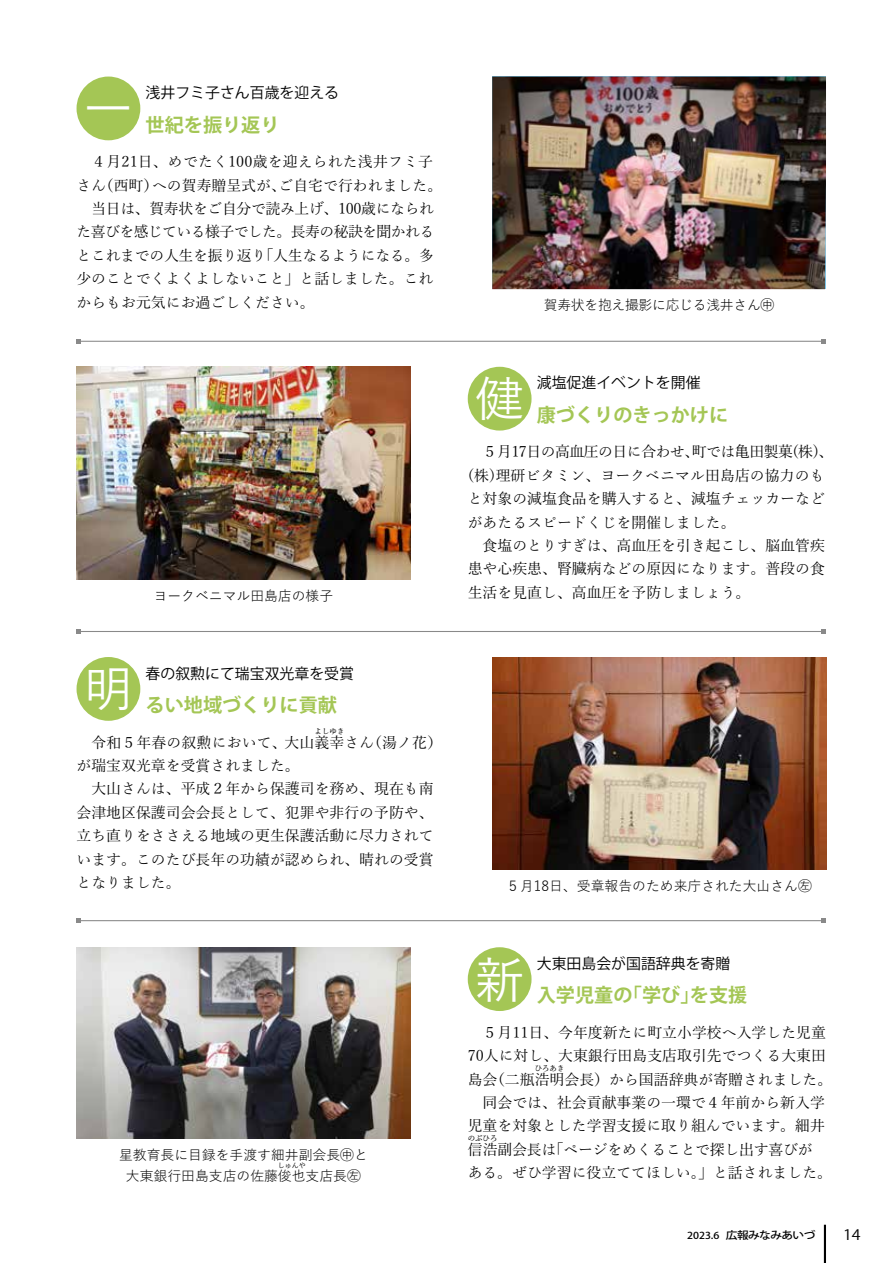
<style>
.page{position:relative;width:893px;height:1263px;background:#fff}
.page>*{position:absolute;margin:0;border:0;box-sizing:border-box;transform-origin:0 0}
.t1{font:500 48.9px "Yu Gothic";color:#fff}
.t2{font:700 19.2px "Koz Go Pro";color:#a4c655}
.t3{font:14.85px/23.4px "Yu Mincho";color:#000}
.t4{font:14.85px "Koz Go Pro";color:#000}
.t5{font:14.85px "Yu Mincho";letter-spacing:-.025em;color:#000}
.t6{font:14.85px "Yu Mincho";letter-spacing:-.04em;color:#000}
.t7{font:14.85px "Yu Mincho";letter-spacing:-.02em;color:#000}
.t8{font:14.85px "Yu Mincho";letter-spacing:-.035em;color:#000}
.t9{font:14.4px "Koz Go Pro";color:#000;scale:1.11 1}
.t10{font:13.8px/21.3px "Yu Gothic";color:#000;text-align:center}
.t11{font:13.8px "Yu Gothic";letter-spacing:-.02em;color:#000}
.t12{font:500 10.5px "Koz Go Pro";letter-spacing:-.05em;color:#000;scale:1.11 1}
.t13{font:500 9.6px "Koz Go Pro";color:#000;scale:1.11 1}
.t14{font:7.5px "Yu Mincho";color:#000}
.t15{font:6.9px "Yu Gothic";color:#000}
</style>
<div class="page">
<hr style="left:824px;top:1225px;width:2px;height:38px;background:#000">
<hr style="left:79px;top:920px;width:745px;height:1px;background:#898989">
<svg style="left:822px;top:918px;width:4px;height:5px"></svg>
<svg style="left:77px;top:918px;width:4px;height:5px"></svg>
<hr style="left:79px;top:341px;width:745px;height:1px;background:#898989">
<svg style="left:822px;top:339px;width:4px;height:4px"></svg>
<svg style="left:77px;top:339px;width:4px;height:4px"></svg>
<hr style="left:79px;top:631px;width:745px;height:1px;background:#898989">
<svg style="left:822px;top:629px;width:4px;height:5px"></svg>
<svg style="left:77px;top:629px;width:4px;height:5px"></svg>
<div style="left:468px;top:947px;width:63px;height:64px;background:#a4c655;border-radius:50%"></div>
<img style="left:77px;top:947px;width:333px;height:191px">
<div style="left:468px;top:367px;width:63px;height:64px;background:#a4c655;border-radius:50%"></div>
<img style="left:77px;top:367px;width:333px;height:212px">
<div style="left:77px;top:657px;width:63px;height:64px;background:#a4c655;border-radius:50%"></div>
<img style="left:492px;top:657px;width:334px;height:213px">
<div style="left:77px;top:77px;width:63px;height:63px;background:#a4c655;border-radius:50%"></div>
<img style="left:492px;top:77px;width:334px;height:212px">
<h1 class="t1" style="left:84px;top:64px;width:50px">一</h1>
<p class="t4" style="left:146px;top:83px;width:195px">浅井フミ子さん百歳を迎える</p>
<p class="t2" style="left:146px;top:112px;width:135px">世紀を振り返り</p>
<p class="t3" style="left:279px;top:149px;width:165px;text-indent:-202px">　４月21日、めでたく100歳を迎えられた浅井フミ子ご自宅で行われました。</p>
<p class="t3" style="left:99px;top:172px;width:61px">（西町）</p>
<p class="t3" style="left:152px;top:172px;width:135px">への賀寿贈呈式が、</p>
<p class="t3" style="left:77px;top:172px;width:31px">さん</p>
<p class="t5" style="left:77px;top:195px;width:359px">　当日は、賀寿状をご自分で読み上げ、100歳になられ</p>
<p class="t6" style="left:77px;top:218px;width:359px">た喜びを感じている様子でした。長寿の秘訣を聞かれる</p>
<p class="t7" style="left:259px;top:242px;width:177px">「人生なるようになる。多</p>
<p class="t3" style="left:77px;top:242px;width:358px">とこれまでの人生を振り返り<br>少のことでくよくよしないこと」と話しました。これからもお元気にお過ごしください。</p>
<p class="t10" style="left:154px;top:583px;width:181px">ヨークベニマル田島店の様子</p>
<h1 class="t1" style="left:84px;top:644px;width:50px">明</h1>
<p class="t4" style="left:146px;top:663px;width:210px">春の叙勲にて瑞宝双光章を受賞</p>
<p class="t2" style="left:146px;top:693px;width:193px">るい地域づくりに貢献</p>
<p class="t14" style="left:315px;top:724px;width:31px">よしゆき</p>
<p class="t3" style="left:367px;top:729px;width:77px">（湯ノ花(</p>
<p class="t3" style="left:77px;top:752px;width:359px">が瑞宝双光章を受賞されました。<br>　大山さんは、平成２年から保護司を務め、現在も南会津地区保護司会会長として、犯罪や非行の予防や、立ち直りをささえる地域の更生保護活動に尽力されています。このたび長年の功績が認められ、晴れの受賞となりました。</p>
<p class="t3" style="left:77px;top:729px;width:299px">　令和５年春の叙勲において、大山義幸さん</p>
<p class="t10" style="left:119px;top:1142px;width:250px">星教育長に目録を手渡す細井副会長㊥と大東銀行田島支店の佐藤俊也支店長㊧</p>
<p class="t15" style="left:278px;top:1159px;width:29px">しゅんや</p>
<p class="t11" style="left:544px;top:293px;width:232px">賀寿状を抱え撮影に応じる浅井さん㊥</p>
<h1 class="t1" style="left:475px;top:354px;width:50px">健</h1>
<p class="t4" style="left:537px;top:373px;width:165px">減塩促進イベントを開催</p>
<p class="t2" style="left:537px;top:402px;width:193px">康づくりのきっかけに</p>
<p class="t8" style="left:692px;top:438px;width:143px">町では亀田製菓株( 、(</p>
<p class="t3" style="left:468px;top:439px;width:359px">　５月17日の高血圧の日に合わせ、<br>株( )理研ビタミン、ヨークベニマル田島店の協力のもと対象の減塩食品を購入すると、減塩チェッカーなどがあたるスピードくじを開催しました。<br>　食塩のとりすぎは、高血圧を引き起こし、脳血管疾患や心疾患、腎臓病などの原因になります。普段の食生活を見直し、高血圧を予防しましょう。</p>
<p class="t10" style="left:506px;top:873px;width:307px">５月18日、受章報告のため来庁された大山さん㊧</p>
<h1 class="t1" style="left:475px;top:934px;width:50px">新</h1>
<p class="t4" style="left:537px;top:954px;width:195px">大東田島会が国語辞典を寄贈</p>
<p class="t2" style="left:623px;top:983px;width:78px">「学び」</p>
<p class="t2" style="left:537px;top:983px;width:97px">入学児童の</p>
<p class="t2" style="left:690px;top:983px;width:59px">を支援</p>
<p class="t3" style="left:468px;top:1019px;width:360px">　５月11日、今年度新たに町立小学校へ入学した児童</p>
<p class="t3" style="left:468px;top:1043px;width:360px">70人に対し、大東銀行田島支店取引先でつくる大東田</p>
<p class="t3" style="left:490px;top:1066px;width:344px">（二瓶浩明会長）から国語辞典が寄贈されました。</p>
<p class="t14" style="left:535px;top:1061px;width:31px">ひろあき</p>
<p class="t3" style="left:468px;top:1089px;width:359px;text-align:justify">　同会では、社会貢献事業の一環で４年前から新入学児童を対象とした学習支援に取り組んでいます。細井信浩副会長は</p>
<p class="t3" style="left:468px;top:1066px;width:31px">島会</p>
<p class="t14" style="left:468px;top:1131px;width:31px">のぶひろ</p>
<p class="t3" style="left:468px;top:1136px;width:366px;text-indent:81px">「ページをめくることで探し出す喜びが<br>ある。ぜひ学習に役立ててほしい。」と話されました。</p>
<p class="t12" style="left:726px;top:1228px;width:82px">広報みなみあいづ</p>
<p class="t13" style="left:687px;top:1229px;width:31px">2023.6</p>
<p class="t9" style="left:843px;top:1226px;width:17px">14</p>
</div>
